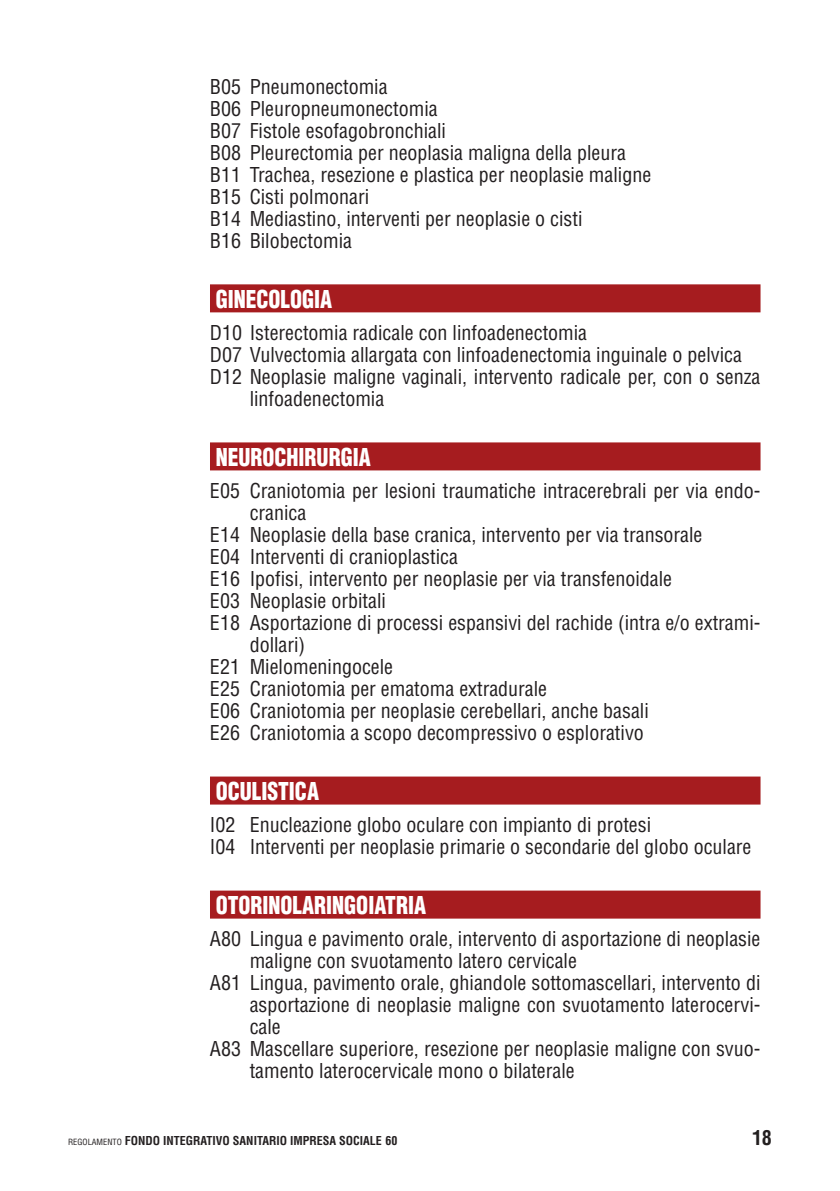
<style>
.page{position:relative;width:840px;height:1191px;background:#fff}
.page>*{position:absolute;margin:0;border:0;box-sizing:border-box;transform-origin:0 0}
.AREE{font:900 condensed 24px "Helvetica LT Std";color:#fff;scale:.9 1}
.TESTO_con_rientri{font:condensed 20px/22px "Helvetica LT Std";color:#231f20}
.t1{font:700 condensed 20px "Helvetica LT Std";color:#231f20}
.t2{font:700 condensed 12px "Helvetica LT Std";color:#231f20}
.s1{font-weight:400;font-size:8.4px}
</style>
<div class="page">
<div style="left:210px;top:284px;width:550px;height:28px;background:#a61c1f"></div>
<div style="left:210px;top:442px;width:550px;height:28px;background:#a61c1f"></div>
<div style="left:210px;top:776px;width:550px;height:28px;background:#a61c1f"></div>
<div style="left:210px;top:890px;width:550px;height:28px;background:#a61c1f"></div>
<p class="TESTO_con_rientri" style="left:210px;top:75px;width:179px">B05 Pneumonectomia</p>
<p class="TESTO_con_rientri" style="left:210px;top:97px;width:229px">B06 Pleuropneumonectomia</p>
<p class="TESTO_con_rientri" style="left:210px;top:119px;width:237px">B07 Fistole esofagobronchiali</p>
<p class="TESTO_con_rientri" style="left:210px;top:141px;width:417px">B08 Pleurectomia per neoplasia maligna della pleura</p>
<p class="TESTO_con_rientri" style="left:210px;top:163px;width:442px">B11 Trachea, resezione e plastica per neoplasie maligne</p>
<p class="TESTO_con_rientri" style="left:210px;top:185px;width:161px">B15 Cisti polmonari</p>
<p class="TESTO_con_rientri" style="left:210px;top:207px;width:374px">B14 Mediastino, interventi per neoplasie o cisti</p>
<p class="TESTO_con_rientri" style="left:210px;top:229px;width:143px">B16 Bilobectomia</p>
<p class="AREE" style="left:215px;top:284px;width:131px">GINECOLOGIA</p>
<p class="TESTO_con_rientri" style="left:210px;top:321px;width:378px">D10 Isterectomia radicale con linfoadenectomia</p>
<p class="TESTO_con_rientri" style="left:210px;top:343px;width:533px">D07 Vulvectomia allargata con linfoadenectomia inguinale o pelvica</p>
<p class="TESTO_con_rientri" style="left:249px;top:365px;width:512px;text-indent:-40px">D12 Neoplasie maligne vaginali, intervento radicale per, con o senza linfoadenectomia</p>
<p class="AREE" style="left:215px;top:442px;width:174px">NEUROCHIRURGIA</p>
<p class="TESTO_con_rientri" style="left:249px;top:479px;width:512px;text-indent:-40px">E05 Craniotomia per lesioni traumatiche intracerebrali per via endo&shy;cranica</p>
<p class="TESTO_con_rientri" style="left:210px;top:523px;width:494px">E14 Neoplasie della base cranica, intervento per via transorale</p>
<p class="TESTO_con_rientri" style="left:210px;top:545px;width:249px">E04 Interventi di cranioplastica</p>
<p class="TESTO_con_rientri" style="left:210px;top:567px;width:463px">E16 Ipofisi, intervento per neoplasie per via transfenoidale</p>
<p class="TESTO_con_rientri" style="left:210px;top:589px;width:177px">E03 Neoplasie orbitali</p>
<p class="TESTO_con_rientri" style="left:249px;top:611px;width:512px;text-indent:-40px">E18 Asportazione di processi espansivi del rachide (intra e/o extrami&shy;dollari)</p>
<p class="TESTO_con_rientri" style="left:210px;top:655px;width:184px">E21 Mielomeningocele</p>
<p class="TESTO_con_rientri" style="left:210px;top:677px;width:338px">E25 Craniotomia per ematoma extradurale</p>
<p class="TESTO_con_rientri" style="left:210px;top:699px;width:440px">E06 Craniotomia per neoplasie cerebellari, anche basali</p>
<p class="TESTO_con_rientri" style="left:210px;top:721px;width:435px">E26 Craniotomia a scopo decompressivo o esplorativo</p>
<p class="AREE" style="left:215px;top:776px;width:116px">OCULISTICA</p>
<p class="TESTO_con_rientri" style="left:210px;top:813px;width:442px">I02 Enucleazione globo oculare con impianto di protesi</p>
<p class="TESTO_con_rientri" style="left:210px;top:835px;width:542px">I04 Interventi per neoplasie primarie o secondarie del globo oculare</p>
<p class="AREE" style="left:215px;top:890px;width:235px">OTORINOLARINGOIATRIA</p>
<p class="TESTO_con_rientri" style="left:249px;top:927px;width:512px;text-indent:-40px">A80 Lingua e pavimento orale, intervento di asportazione di neoplasie maligne con svuotamento latero cervicale</p>
<p class="TESTO_con_rientri" style="left:249px;top:971px;width:512px;text-align:justify;text-indent:-40px">A81 Lingua, pavimento orale, ghiandole sottomascellari, intervento di asportazione di neoplasie maligne con svuotamento laterocervi&shy;cale</p>
<p class="TESTO_con_rientri" style="left:249px;top:1037px;width:512px;text-indent:-40px">A83 Mascellare superiore, resezione per neoplasie maligne con svuo&shy;tamento laterocervicale mono o bilaterale</p>
<p class="t2" style="left:68px;top:1132px;width:331px"><span class="s1">REGOLAMENTO</span> FONDO INTEGRATIVO SANITARIO IMPRESA SOCIALE 60</p>
<p class="t1" style="left:751px;top:1125px;width:21px">18</p>
</div>
